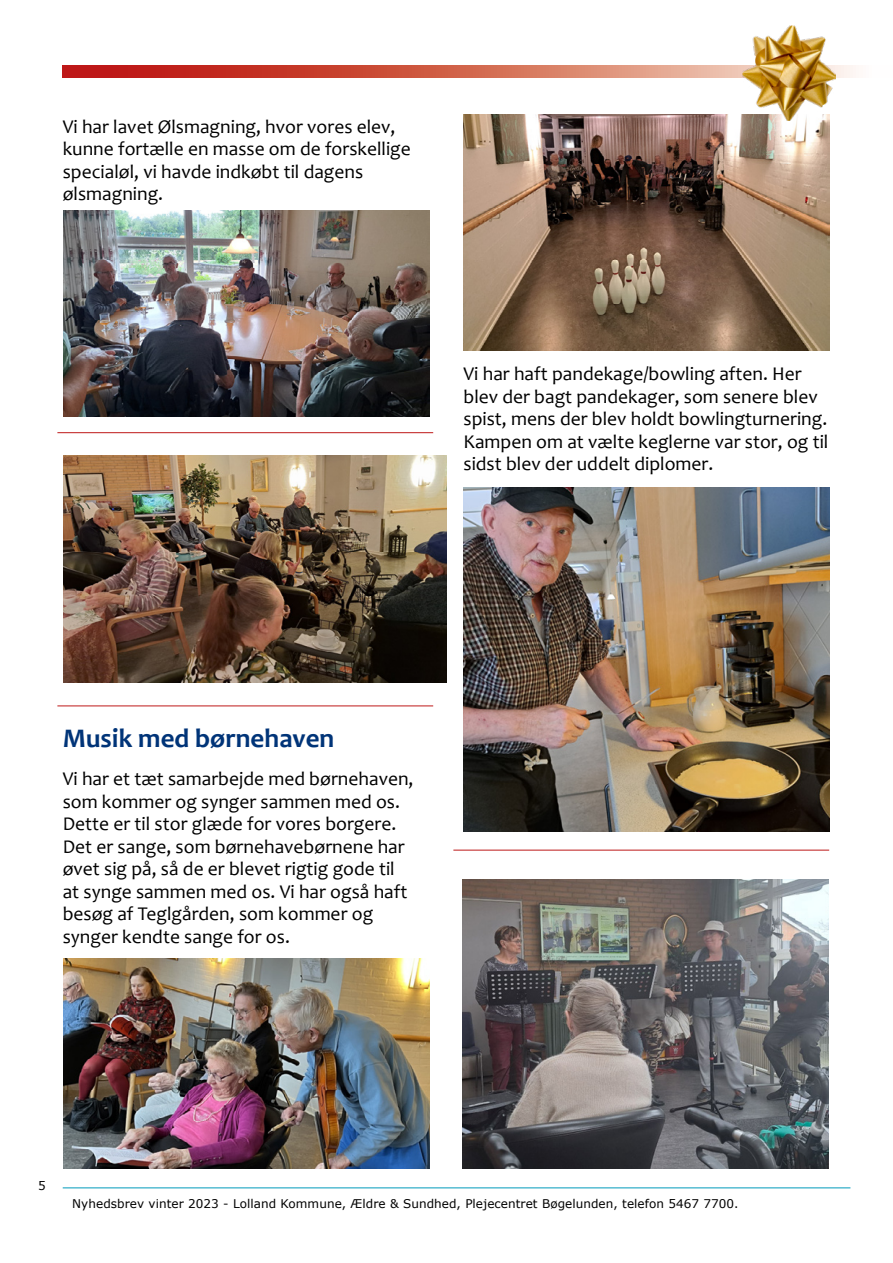
<style>
.page{position:relative;width:893px;height:1263px;background:#fff}
.page>*{position:absolute;margin:0;border:0;box-sizing:border-box;transform-origin:0 0}
.L_RUBRIK_BRØDTEKST_16_17_Candara{font:700 27px "Candara";color:#003478}
.L_BRØDTEKST{font:19.5px/22.5px "Candara";color:#000}
.t1{font:12px "Verdana";letter-spacing:.005em;color:#000}
</style>
<div class="page">
<hr style="left:63px;top:1187px;width:787px;height:1px;background:#009bbb">
<svg style="left:63px;top:66px;width:793px;height:11px;background:#d1604f"></svg>
<img style="left:64px;top:210px;width:365px;height:207px">
<img style="left:463px;top:115px;width:366px;height:236px">
<img style="left:463px;top:488px;width:366px;height:343px">
<img style="left:463px;top:879px;width:366px;height:289px">
<img style="left:64px;top:455px;width:382px;height:227px">
<img style="left:64px;top:958px;width:365px;height:210px">
<img style="left:742px;top:26px;width:93px;height:94px">
<hr style="left:453px;top:850px;width:376px;height:1px;background:#be1818">
<hr style="left:57px;top:705px;width:376px;height:1px;background:#be1818">
<hr style="left:57px;top:432px;width:376px;height:1px;background:#be1818">
<p class="L_BRØDTEKST" style="left:63px;top:115px;width:350px">Vi har lavet Ølsmagning, hvor vores elev, kunne fortælle en masse om de forskellige specialøl, vi havde indkøbt til dagens ølsmagning.</p>
<p class="L_BRØDTEKST" style="left:463px;top:362px;width:366px">Vi har haft pandekage/bowling aften. Her blev der bagt pandekager, som senere blev spist, mens der blev holdt bowlingturnering.<br>Kampen om at vælte keglerne var stor, og til sidst blev der uddelt diplomer.</p>
<h3 class="L_RUBRIK_BRØDTEKST_16_17_Candara" style="left:63px;top:721px;width:273px">Musik med børnehaven</h3>
<p class="L_BRØDTEKST" style="left:63px;top:767px;width:352px">Vi har et tæt samarbejde med børnehaven, som kommer og synger sammen med os.<br>Dette er til stor glæde for vores borgere.<br>Det er sange, som børnehavebørnene har øvet sig på, så de er blevet rigtig gode til at synge sammen med os. Vi har også haft besøg af Teglgården, som kommer og synger kendte sange for os.</p>
<p class="t1" style="left:38px;top:1178px;width:9px">5</p>
<p class="t1" style="left:72px;top:1195px;width:668px">Nyhedsbrev vinter 2023 - Lolland Kommune, Ældre &amp; Sundhed, Plejecentret Bøgelunden, telefon 5467 7700.</p>
</div>
